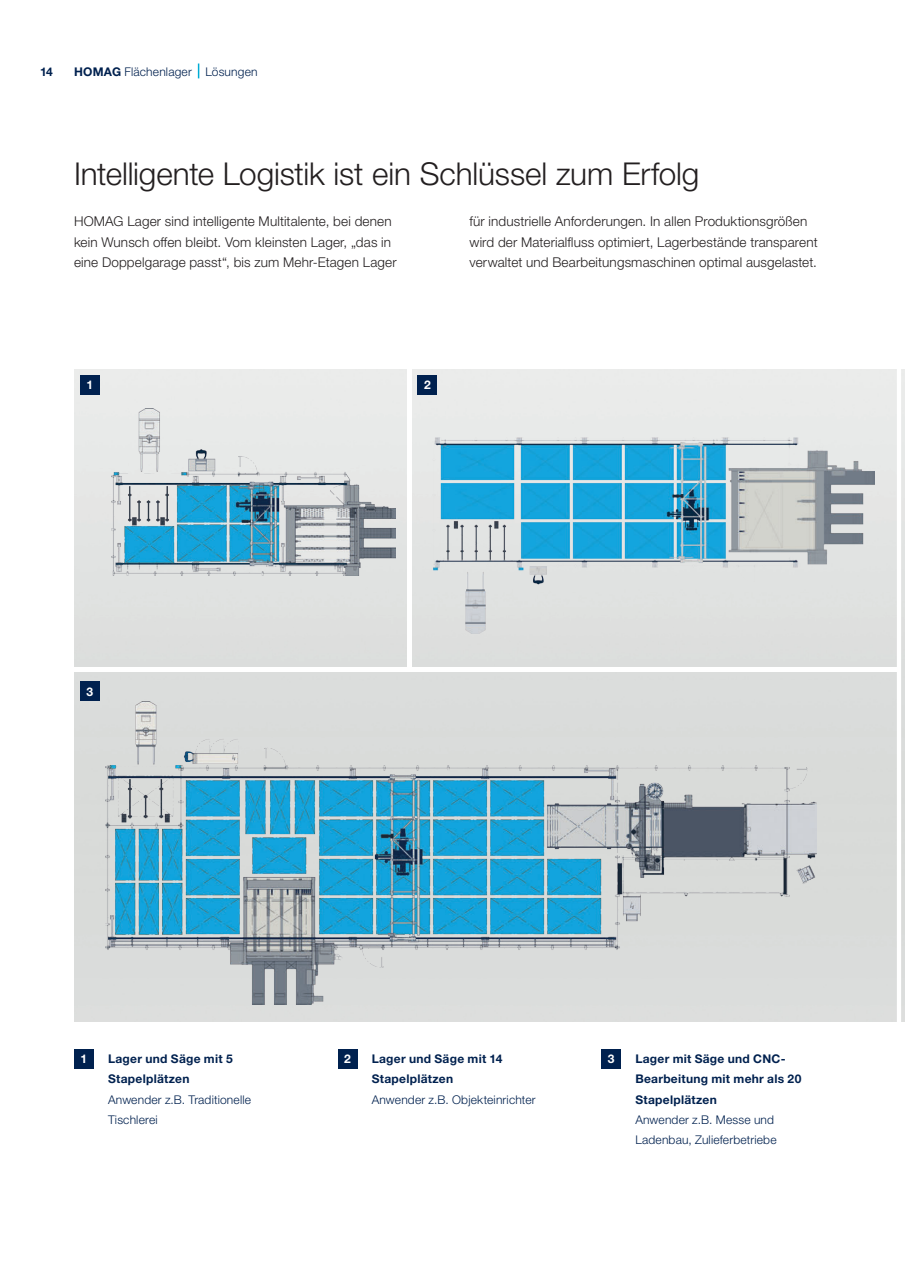
<style>
.page{position:relative;width:905px;height:1275px;background:#fff}
.page>*{position:absolute;margin:0;border:0;box-sizing:border-box;transform-origin:0 0}
.t1{font:300 31.5px "Helvetica Neue LTW1 G";letter-spacing:-.005em;color:#231f20}
.t2{font:300 13.5px/20.4px "Helvetica Neue LTW1 G";letter-spacing:.01em;color:#231f20}
.t3{font:300 12px/20.4px "Helvetica Neue LTW1 G";letter-spacing:.015em;color:#00214f}
.t4{font:700 12px/20.4px "Helvetica Neue LTW1 G";letter-spacing:.025em;color:#00214f}
.t5{font:700 12px "Helvetica Neue LTW1 G";color:#fff}
.s1{font-weight:700}
</style>
<div class="page">
<img style="left:74px;top:370px;width:831px;height:652px">
<div style="left:74px;top:1049px;width:20px;height:20px;background:#00214f"></div>
<div style="left:338px;top:1049px;width:19px;height:19px;background:#00214f"></div>
<div style="left:601px;top:1049px;width:20px;height:19px;background:#00214f"></div>
<svg style="left:198px;top:64px;width:1px;height:14px"></svg>
<div style="left:80px;top:375px;width:20px;height:20px;background:#00214f"></div>
<div style="left:80px;top:681px;width:20px;height:20px;background:#00214f"></div>
<div style="left:417px;top:375px;width:20px;height:20px;background:#00214f"></div>
<img style="left:106px;top:701px;width:710px;height:303px">
<hr style="left:897px;top:367px;width:4px;height:807px;background:#fff">
<img style="left:432px;top:438px;width:442px;height:196px">
<img style="left:111px;top:408px;width:284px;height:168px">
<hr style="left:71px;top:667px;width:828px;height:4px;background:#fff">
<hr style="left:408px;top:369px;width:4px;height:298px;background:#fff">
<p class="t4" style="left:40px;top:61px;width:14px">14</p>
<p class="t3" style="left:74px;top:61px;width:185px"><span class="s1">HOMAG</span> Flächenlager Lösungen</p>
<h1 class="t1" style="left:74px;top:155px;width:627px">Intelligente Logistik ist ein Schlüssel zum Erfolg</h1>
<p class="t2" style="left:74px;top:211px;width:324px">HOMAG Lager sind intelligente Multitalente, bei denen kein Wunsch offen bleibt. Vom kleinsten Lager, „das in eine Doppelgarage passt“, bis zum Mehr-Etagen Lager</p>
<p class="t2" style="left:469px;top:211px;width:350px">für industrielle Anforderungen. In allen Produktionsgrößen wird der Materialfluss optimiert, Lagerbestände transparent verwaltet und Bearbeitungsmaschinen optimal ausgelastet.</p>
<p class="t5" style="left:87px;top:378px;width:8px">1</p>
<p class="t5" style="left:87px;top:684px;width:8px">3</p>
<p class="t5" style="left:424px;top:378px;width:8px">2</p>
<p class="t5" style="left:81px;top:1051px;width:8px">1</p>
<p class="t4" style="left:108px;top:1048px;width:126px">Lager und Säge mit 5<br>Stapelplätzen</p>
<p class="t3" style="left:108px;top:1089px;width:144px">Anwender z.B. Traditionelle<br>Tischlerei</p>
<p class="t5" style="left:344px;top:1051px;width:8px">2</p>
<p class="t4" style="left:372px;top:1048px;width:132px">Lager und Säge mit 14<br>Stapelplätzen</p>
<p class="t3" style="left:372px;top:1089px;width:165px">Anwender z.B. Objekteinrichter</p>
<p class="t5" style="left:608px;top:1051px;width:8px">3</p>
<p class="t4" style="left:635px;top:1048px;width:168px">Lager mit Säge und CNC-<br>Bearbeitung mit mehr als 20<br>Stapelplätzen</p>
<p class="t3" style="left:635px;top:1109px;width:143px">Anwender z.B. Messe und<br>Ladenbau, Zulieferbetriebe</p>
</div>
